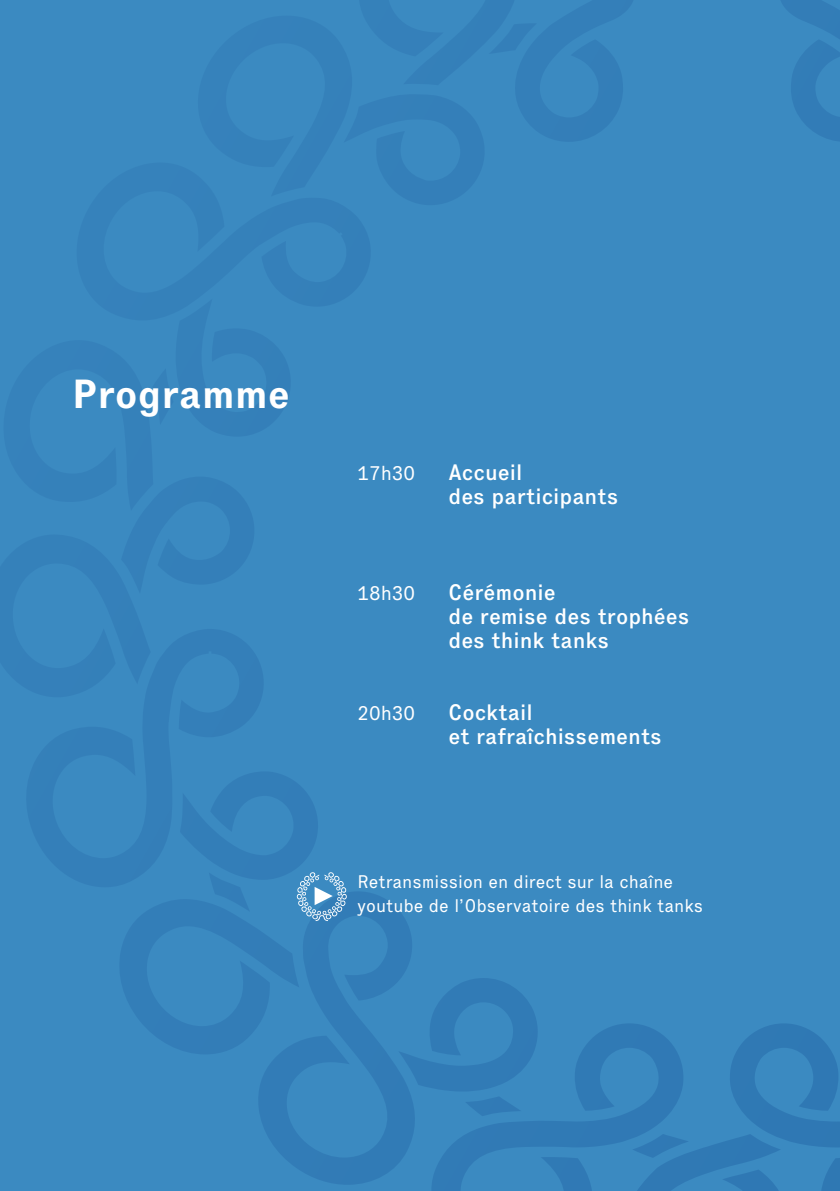
<style>
.page{position:relative;width:840px;height:1191px;background:#fff}
.page>*{position:absolute;margin:0;border:0;box-sizing:border-box;transform-origin:0 0}
.t1{font:700 40px "Executive 75";color:#fff}
.t2{font:500 22px/24px "Executive 65";color:#fff}
.t3{font:20px "Executive 55 Reg";color:#fff}
.t4{font:18px/24px "Executive 55 Reg";color:#fff}
</style>
<div class="page">
<div style="left:0;top:0;width:839px;height:1191px;background:#3b8ac1"></div>
<svg style="left:29px;top:697px;width:232px;height:190px"></svg>
<svg style="left:123px;top:363px;width:167px;height:334px"></svg>
<svg style="left:318px;top:226px;width:52px;height:80px"></svg>
<svg style="left:388px;top:0;width:245px;height:205px"></svg>
<svg style="left:781px;top:0;width:58px;height:141px"></svg>
<svg style="left:258px;top:892px;width:154px;height:292px"></svg>
<svg style="left:398px;top:978px;width:441px;height:213px"></svg>
<svg style="left:116px;top:771px;width:230px;height:283px"></svg>
<p class="t1" style="left:72px;top:368px;width:219px">Programme</p>
<p class="t3" style="left:357px;top:461px;width:59px">17h30</p>
<p class="t2" style="left:448px;top:460px;width:171px">Accueil<br>des participants</p>
<p class="t3" style="left:357px;top:581px;width:59px">18h30</p>
<p class="t2" style="left:448px;top:580px;width:242px">Cérémonie<br>de remise des trophées des think tanks</p>
<p class="t3" style="left:357px;top:701px;width:59px">20h30</p>
<p class="t2" style="left:448px;top:700px;width:215px">Cocktail<br>et rafraîchissements</p>
<p class="t4" style="left:357px;top:870px;width:347px">Retransmission en direct sur la chaîne youtube de l’Observatoire des think tanks</p>
</div>
